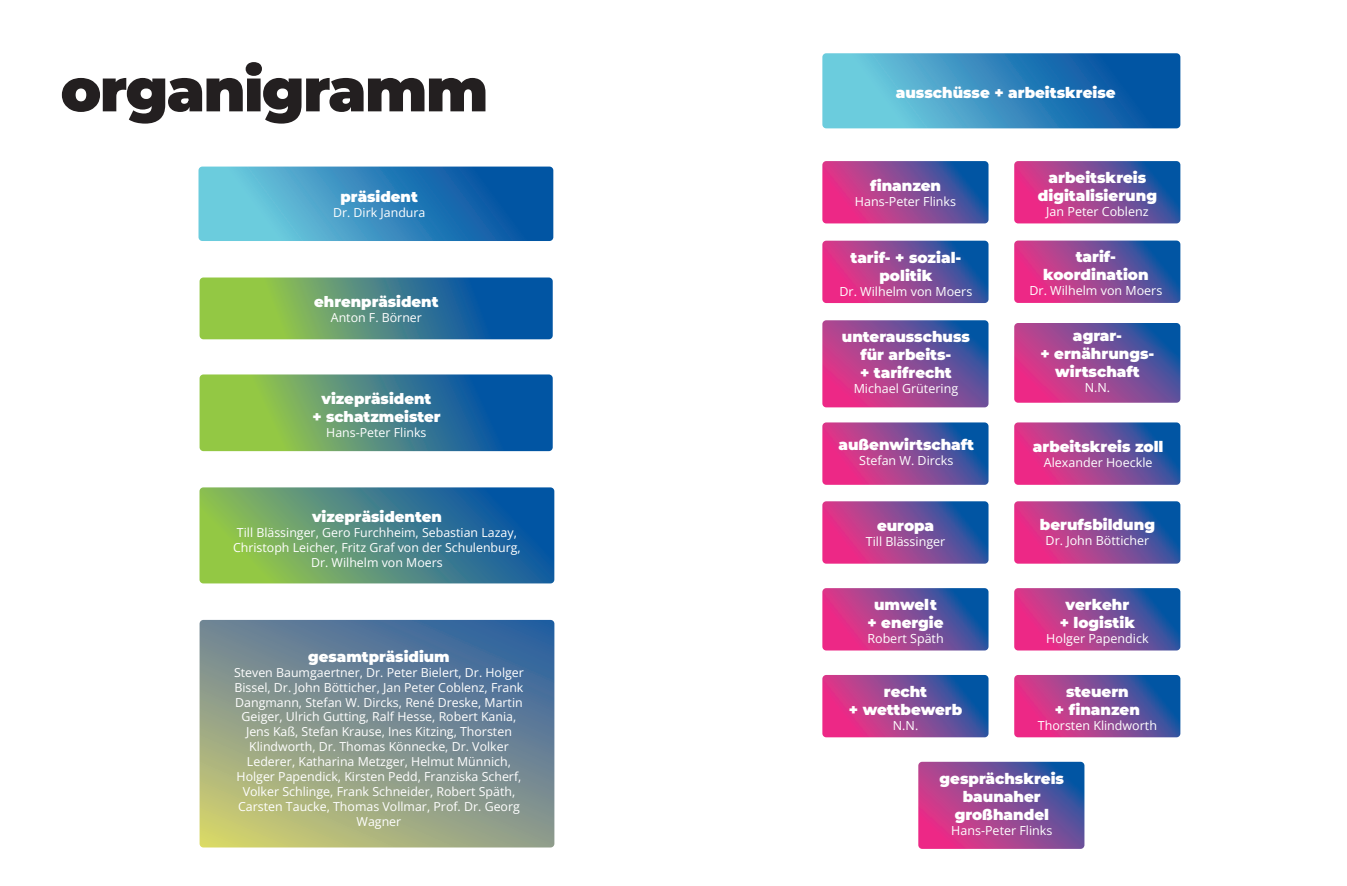
<style>
.page{position:relative;width:1347px;height:886px;background:#fff}
.page>*{position:absolute;margin:0;border:0;box-sizing:border-box;transform-origin:0 0}
.Artikel-Titel{font:100 60px "Montserrat";letter-spacing:-.025em;color:#231f20}
.t1{font:100 15px/18px "Montserrat";color:#fff;text-align:center}
.t2{font:900 14.88px/17.9px "Montserrat";color:#fff;text-align:center}
.t3{font:12.5px "Open Sans";color:#fff}
.t4{font:12.38px/14.9px "Open Sans";color:#fff;text-align:center}
</style>
<div class="page">
<svg style="left:822px;top:53px;width:358px;height:75px;background:#388ebf"></svg>
<svg style="left:822px;top:161px;width:166px;height:62px;background:#894795"></svg>
<svg style="left:1014px;top:161px;width:166px;height:62px;background:#894794"></svg>
<svg style="left:1014px;top:241px;width:166px;height:62px;background:#894694"></svg>
<svg style="left:822px;top:241px;width:166px;height:62px;background:#894794"></svg>
<svg style="left:822px;top:320px;width:166px;height:87px;background:#8c4995"></svg>
<svg style="left:1014px;top:501px;width:166px;height:63px;background:#8a4895"></svg>
<svg style="left:822px;top:422px;width:166px;height:63px;background:#8a4895"></svg>
<svg style="left:1014px;top:422px;width:166px;height:63px;background:#8a4895"></svg>
<svg style="left:822px;top:501px;width:166px;height:63px;background:#8a4995"></svg>
<svg style="left:1014px;top:323px;width:166px;height:80px;background:#8b4895"></svg>
<svg style="left:822px;top:588px;width:166px;height:62px;background:#894795"></svg>
<svg style="left:1014px;top:588px;width:166px;height:62px;background:#894795"></svg>
<svg style="left:822px;top:675px;width:166px;height:62px;background:#894794"></svg>
<svg style="left:1014px;top:675px;width:166px;height:62px;background:#894694"></svg>
<svg style="left:918px;top:762px;width:166px;height:87px;background:#8c4894"></svg>
<svg style="left:199px;top:277px;width:354px;height:62px;background:#4f8d7b"></svg>
<svg style="left:199px;top:374px;width:354px;height:77px;background:#508e7c"></svg>
<svg style="left:199px;top:620px;width:355px;height:227px;background:#80938e"></svg>
<svg style="left:199px;top:487px;width:355px;height:96px;background:#4f8b7e"></svg>
<svg style="left:198px;top:167px;width:355px;height:74px;background:#378dbf"></svg>
<p class="Artikel-Titel" style="left:61px;top:50px;width:429px">organigramm</p>
<p class="t2" style="left:340px;top:187px;width:79px">präsident</p>
<p class="t4" style="left:333px;top:205px;width:94px">Dr. Dirk Jandura</p>
<p class="t2" style="left:314px;top:292px;width:126px">ehrenpräsident</p>
<p class="t4" style="left:331px;top:310px;width:93px">Anton F. Börner</p>
<p class="t2" style="left:312px;top:389px;width:130px">vizepräsident<br>+ schatzmeister</p>
<p class="t4" style="left:326px;top:425px;width:102px">Hans-Peter Flinks</p>
<p class="t2" style="left:312px;top:507px;width:131px">vizepräsidenten</p>
<p class="t4" style="left:233px;top:525px;width:289px">Till Blässinger, Gero Furchheim, Sebastian Lazay,<br>Christoph Leicher, Fritz Graf von der Schulenburg,<br>Dr. Wilhelm von Moers</p>
<p class="t2" style="left:308px;top:647px;width:143px">gesamtpräsidium</p>
<p class="t4" style="left:234px;top:664px;width:291px">Steven Baumgaertner, Dr. Peter Bielert, Dr. Holger Bissel, Dr. John Bötticher, Jan Peter Coblenz, Frank Dangmann, Stefan W. Dircks, René Dreske, Martin Geiger, Ulrich Gutting, Ralf Hesse, Robert Kania, Jens Kaß, Stefan Krause, Ines Kitzing, Thorsten Klindworth, Dr. Thomas Könnecke, Dr. Volker Lederer, Katharina Metzger, Helmut Münnich, Holger Papendick, Kirsten Pedd, Franziska Scherf, Volker Schlinge, Frank Schneider, Robert Späth, Carsten Taucke, Thomas Vollmar, Prof. Dr. Georg Wagner</p>
<p class="t1" style="left:896px;top:83px;width:221px">ausschüsse + arbeitskreise</p>
<p class="t1" style="left:870px;top:177px;width:73px">finanzen</p>
<p class="t3" style="left:855px;top:193px;width:103px">Hans-Peter Flinks</p>
<p class="t1" style="left:850px;top:248px;width:112px">tarif- + sozial&shy;politik</p>
<p class="t3" style="left:839px;top:282px;width:134px">Dr. Wilhelm von Moers</p>
<p class="t1" style="left:842px;top:327px;width:130px">unterausschuss für arbeits-<br>+ tarifrecht</p>
<p class="t3" style="left:853px;top:380px;width:106px">Michael Grütering</p>
<p class="t1" style="left:838px;top:435px;width:137px">außenwirtschaft</p>
<p class="t3" style="left:859px;top:452px;width:96px">Stefan W. Dircks</p>
<p class="t1" style="left:877px;top:517px;width:59px">europa</p>
<p class="t3" style="left:866px;top:533px;width:81px">Till Blässinger</p>
<p class="t1" style="left:867px;top:596px;width:78px">umwelt<br>+ energie</p>
<p class="t3" style="left:867px;top:630px;width:78px">Robert Späth</p>
<p class="t1" style="left:849px;top:682px;width:115px">recht<br>+ wettbewerb</p>
<p class="t3" style="left:893px;top:717px;width:27px">N.N.</p>
<p class="t1" style="left:1037px;top:169px;width:121px">arbeitskreis digitalisierung</p>
<p class="t3" style="left:1046px;top:203px;width:104px">Jan Peter Coblenz</p>
<p class="t1" style="left:1043px;top:247px;width:107px">tarif&shy;koordination</p>
<p class="t3" style="left:1029px;top:281px;width:134px">Dr. Wilhelm von Moers</p>
<p class="t1" style="left:1040px;top:327px;width:116px">agrar-<br>+ ernährungs&shy;wirtschaft</p>
<p class="t3" style="left:1084px;top:379px;width:27px">N.N.</p>
<p class="t1" style="left:1033px;top:437px;width:132px">arbeitskreis zoll</p>
<p class="t3" style="left:1043px;top:454px;width:110px">Alexander Hoeckle</p>
<p class="t1" style="left:1039px;top:515px;width:117px">berufsbildung</p>
<p class="t3" style="left:1045px;top:532px;width:105px">Dr. John Bötticher</p>
<p class="t1" style="left:1059px;top:596px;width:77px">verkehr + logistik</p>
<p class="t3" style="left:1046px;top:630px;width:104px">Holger Papendick</p>
<p class="t1" style="left:1055px;top:682px;width:86px">steuern<br>+ finanzen</p>
<p class="t3" style="left:1037px;top:717px;width:121px">Thorsten Klindworth</p>
<p class="t1" style="left:939px;top:769px;width:126px">gesprächskreis baunaher großhandel</p>
<p class="t3" style="left:951px;top:821px;width:103px">Hans-Peter Flinks</p>
</div>
